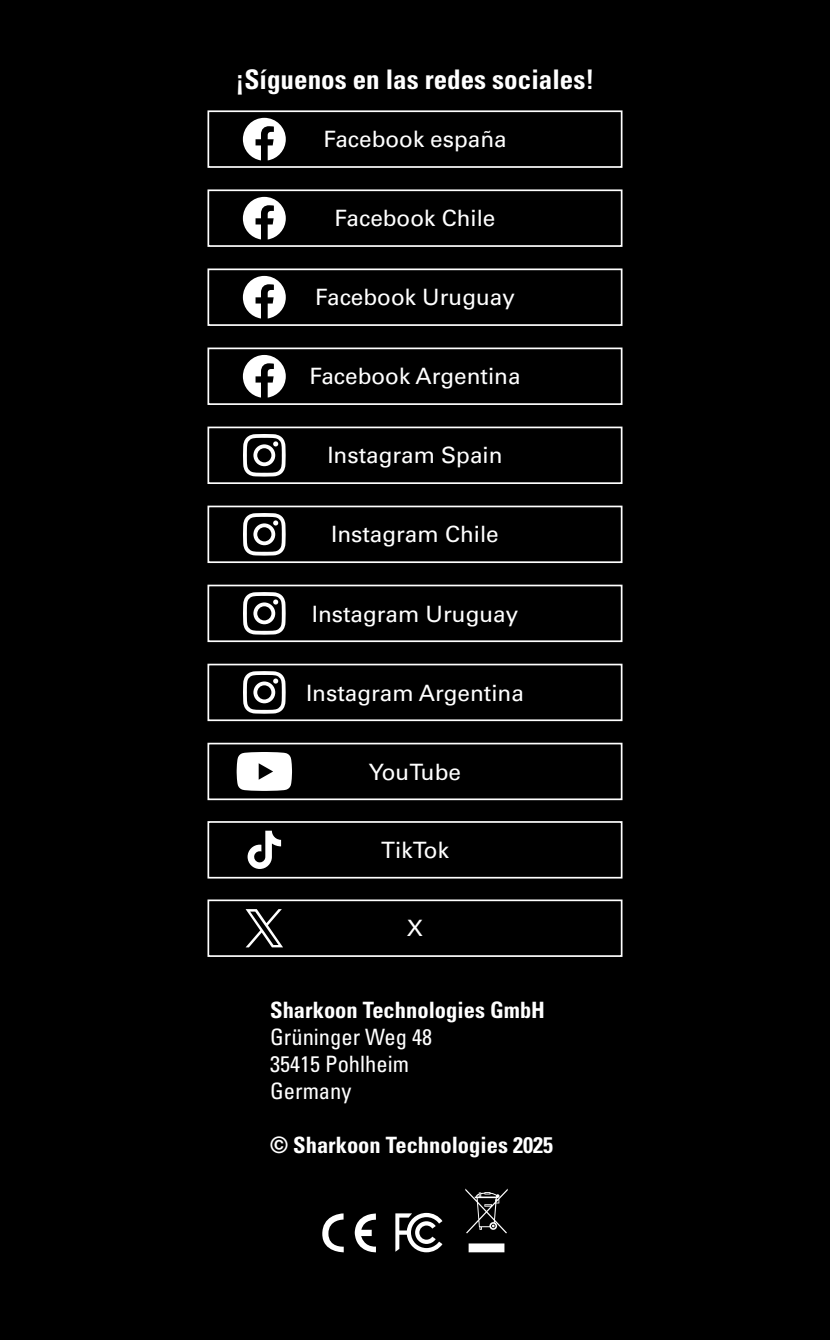
<style>
.page{position:relative;width:830px;height:1340px;background:#fff}
.page>*{position:absolute;margin:0;border:0;box-sizing:border-box;transform-origin:0 0}
.t1{font:27px "Univers LTCYR 67 Bold Cond";color:#fff}
.t2{font:22.5px "Univers LTCYR 55 Roman";color:#fff}
.t3{font:22.5px "Univers LTCYR 67 Bold Cond";color:#fff}
.t4{font:condensed 22.5px "Univers LTCYR 57";color:#fff}
</style>
<div class="page">
<div style="left:0;top:0;width:829px;height:1339px;background:#000"></div>
<div style="left:207px;top:110px;width:415px;height:58px;border:2px solid #fff"></div>
<svg style="left:243px;top:118px;width:42px;height:42px"></svg>
<div style="left:207px;top:189px;width:415px;height:58px;border:2px solid #fff"></div>
<svg style="left:243px;top:197px;width:42px;height:42px"></svg>
<div style="left:207px;top:268px;width:415px;height:58px;border:2px solid #fff"></div>
<svg style="left:243px;top:276px;width:42px;height:42px"></svg>
<div style="left:207px;top:347px;width:415px;height:58px;border:2px solid #fff"></div>
<svg style="left:243px;top:355px;width:42px;height:42px"></svg>
<div style="left:207px;top:426px;width:415px;height:58px;border:2px solid #fff"></div>
<svg style="left:243px;top:434px;width:42px;height:42px"></svg>
<div style="left:207px;top:505px;width:415px;height:58px;border:2px solid #fff"></div>
<svg style="left:243px;top:513px;width:42px;height:42px"></svg>
<div style="left:207px;top:584px;width:415px;height:58px;border:2px solid #fff"></div>
<svg style="left:243px;top:592px;width:42px;height:42px"></svg>
<div style="left:207px;top:663px;width:415px;height:58px;border:2px solid #fff"></div>
<svg style="left:243px;top:671px;width:42px;height:42px"></svg>
<div style="left:207px;top:742px;width:415px;height:58px;border:2px solid #fff"></div>
<svg style="left:236px;top:752px;width:56px;height:39px;background:#dedede"></svg>
<div style="left:207px;top:821px;width:415px;height:57px;border:2px solid #fff"></div>
<svg style="left:247px;top:830px;width:34px;height:39px"></svg>
<div style="left:207px;top:899px;width:415px;height:57px;border:2px solid #fff"></div>
<svg style="left:245px;top:909px;width:38px;height:38px"></svg>
<svg style="left:322px;top:1213px;width:21px;height:39px"></svg>
<svg style="left:354px;top:1213px;width:22px;height:40px"></svg>
<svg style="left:395px;top:1212px;width:47px;height:40px"></svg>
<svg style="left:465px;top:1188px;width:42px;height:64px"></svg>
<p class="t1" style="left:235px;top:63px;width:360px">¡Síguenos en las redes sociales!</p>
<p class="t2" style="left:323px;top:124px;width:185px">Facebook españa</p>
<p class="t2" style="left:334px;top:203px;width:162px">Facebook Chile</p>
<p class="t2" style="left:315px;top:282px;width:201px">Facebook Uruguay</p>
<p class="t2" style="left:309px;top:361px;width:212px">Facebook Argentina</p>
<p class="t2" style="left:327px;top:440px;width:177px">Instagram Spain</p>
<p class="t2" style="left:331px;top:519px;width:169px">Instagram Chile</p>
<p class="t2" style="left:311px;top:598px;width:208px">Instagram Uruguay</p>
<p class="t2" style="left:306px;top:677px;width:219px">Instagram Argentina</p>
<p class="t2" style="left:369px;top:756px;width:93px">YouTube</p>
<p class="t2" style="left:381px;top:834px;width:69px">TikTok</p>
<p class="t2" style="left:406px;top:912px;width:18px">X</p>
<p class="t3" style="left:270px;top:995px;width:276px">Sharkoon Technologies GmbH</p>
<p class="t4" style="left:270px;top:1022px;width:163px">Grüninger Weg 48</p>
<p class="t4" style="left:270px;top:1049px;width:140px">35415 Pohlheim</p>
<p class="t4" style="left:270px;top:1076px;width:83px">Germany</p>
<p class="t3" style="left:270px;top:1130px;width:284px">© Sharkoon Technologies 2025</p>
</div>
